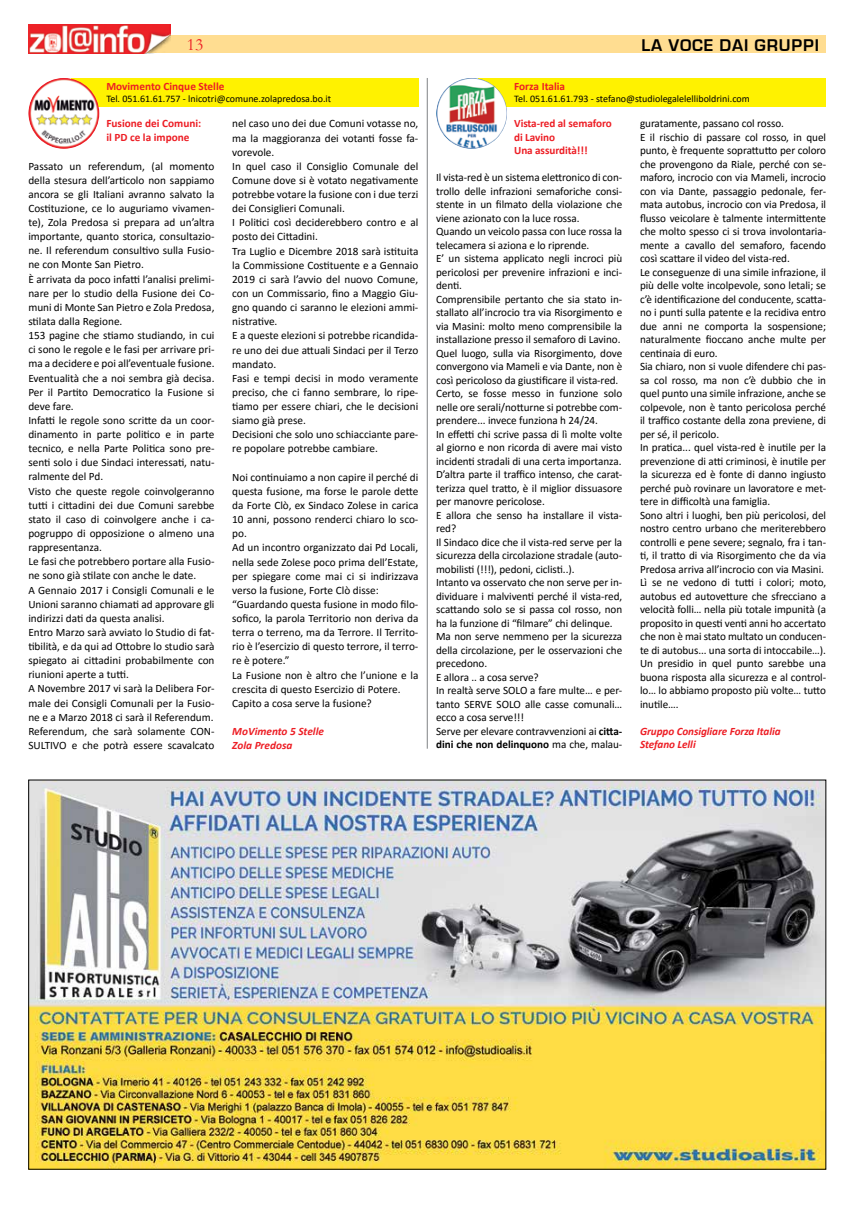
<style>
.page{position:relative;width:851px;height:1205px;background:#fff}
.page>*{position:absolute;margin:0;border:0;box-sizing:border-box;transform-origin:0 0}
.t1{font:700 17.5px "Eurostile";letter-spacing:.05em;color:#000}
.t2{font:17.5px "Garamond";color:#ed1d24}
.t3{font:11.25px/13.5px "Calibri";letter-spacing:-.005em;color:#000}
.t4{font:700 11.25px/13.5px "Calibri";color:#ed1d24}
.t5{font:italic 700 11.25px/14.1px "Calibri";letter-spacing:-.005em;color:#ed1d24}
.t6{font:10px "Calibri";color:#000}
.s1{font-weight:700}
</style>
<div class="page">
<div style="left:28px;top:35px;width:798px;height:18px;background:#ffdd91"></div>
<img style="left:28px;top:25px;width:142px;height:28px">
<hr style="left:427px;top:78px;width:1px;height:671px;background:#808285">
<img style="left:30px;top:782px;width:794px;height:385px">
<div style="left:71px;top:78px;width:347px;height:28px;background:#fff200"></div>
<img style="left:28px;top:78px;width:71px;height:71px;border-radius:35px">
<div style="left:478px;top:78px;width:348px;height:28px;background:#fff200"></div>
<img style="left:436px;top:78px;width:71px;height:71px;border-radius:35px">
<h1 class="t2" style="left:187px;top:33px;width:18px">13</h1>
<h1 class="t1" style="left:641px;top:35px;width:179px">LA VOCE DAI GRUPPI</h1>
<p class="t4" style="left:106px;top:79px;width:120px">Movimento Cinque Stelle</p>
<p class="t6" style="left:106px;top:92px;width:226px">Tel. 051.61.61.757 - lnicotri@comune.zolapredosa.bo.it</p>
<p class="t4" style="left:106px;top:116px;width:96px;line-height:14.1px">Fusione dei Comuni: il PD ce la impone</p>
<p class="t3" style="left:28px;top:158px;width:188px;line-height:14.1px">Passato un referendum, (al momento della stesura dell’articolo non sappiamo ancora se gli Italiani avranno salvato la Costituzione, ce lo auguriamo vivamen&shy;te), Zola Predosa si prepara ad un’altra importante, quanto storica, consultazio&shy;ne. Il referendum consultivo sulla Fusio&shy;ne con Monte San Pietro.<br>È arrivata da poco infatti l’analisi prelimi&shy;nare per lo studio della Fusione dei Co&shy;muni di Monte San Pietro e Zola Predosa, stilata dalla Regione.<br>153 pagine che stiamo studiando, in cui ci sono le regole e le fasi per arrivare pri&shy;ma a decidere e poi all’eventuale fusione.<br>Eventualità che a noi sembra già decisa.<br>Per il Partito Democratico la Fusione si deve fare.<br>Infatti le regole sono scritte da un coor&shy;dinamento in parte politico e in parte tecnico, e nella Parte Politica sono pre&shy;senti solo i due Sindaci interessati, natu&shy;ralmente del Pd.<br>Visto che queste regole coinvolgeranno tutti i cittadini dei due Comuni sarebbe stato il caso di coinvolgere anche i ca&shy;pogruppo di opposizione o almeno una rappresentanza.<br>Le fasi che potrebbero portare alla Fusio&shy;ne sono già stilate con anche le date.<br>A Gennaio 2017 i Consigli Comunali e le Unioni saranno chiamati ad approvare gli indirizzi dati da questa analisi.<br>Entro Marzo sarà avviato lo Studio di fat&shy;tibilità, e da qui ad Ottobre lo studio sarà spiegato ai cittadini probabilmente con riunioni aperte a tutti.<br>A Novembre 2017 vi sarà la Delibera For&shy;male dei Consigli Comunali per la Fusio&shy;ne e a Marzo 2018 ci sarà il Referendum.<br>Referendum, che sarà solamente CON-SULTIVO e che potrà essere scavalcato</p>
<p class="t3" style="left:232px;top:116px;width:188px;line-height:14.1px">nel caso uno dei due Comuni votasse no, ma la maggioranza dei votanti fosse fa&shy;vorevole.<br>In quel caso il Consiglio Comunale del Comune dove si è votato negativamente potrebbe votare la fusione con i due terzi dei Consiglieri Comunali.<br>I Politici così deciderebbero contro e al posto dei Cittadini.<br>Tra Luglio e Dicembre 2018 sarà istituita la Commissione Costituente e a Gennaio 2019 ci sarà l’avvio del nuovo Comune, con un Commissario, fino a Maggio Giu&shy;gno quando ci saranno le elezioni ammi&shy;nistrative.<br>E a queste elezioni si potrebbe ricandida&shy;re uno dei due attuali Sindaci per il Terzo mandato.<br>Fasi e tempi decisi in modo veramente preciso, che ci fanno sembrare, lo ripe&shy;tiamo per essere chiari, che le decisioni siamo già prese.<br>Decisioni che solo uno schiacciante pare&shy;re popolare potrebbe cambiare.</p>
<p class="t3" style="left:232px;top:469px;width:188px;line-height:14.1px">Noi continuiamo a non capire il perché di questa fusione, ma forse le parole dette da Forte Clò, ex Sindaco Zolese in carica 10 anni, possono renderci chiaro lo sco&shy;po.<br>Ad un incontro organizzato dai Pd Locali, nella sede Zolese poco prima dell’Estate, per spiegare come mai ci si indirizzava verso la fusione, Forte Clò disse: “Guardando questa fusione in modo filo&shy;sofico, la parola Territorio non deriva da terra o terreno, ma da Terrore. Il Territo&shy;rio è l’esercizio di questo terrore, il terro&shy;re è potere.”<br>La Fusione non è altro che l’unione e la crescita di questo Esercizio di Potere.<br>Capito a cosa serve la fusione?</p>
<p class="t5" style="left:232px;top:724px;width:93px">MoVimento 5 Stelle<br>Zola Predosa</p>
<p class="t4" style="left:514px;top:79px;width:52px">Forza Italia</p>
<p class="t6" style="left:514px;top:92px;width:237px">Tel. 051.61.61.793 - stefano@studiolegalelelliboldrini.com</p>
<p class="t4" style="left:514px;top:116px;width:99px">Vista-red al semaforo di Lavino<br>Una assurdità!!!</p>
<p class="t3" style="left:436px;top:170px;width:188px">Il vista-red è un sistema elettronico di con&shy;trollo delle infrazioni semaforiche consi&shy;stente in un filmato della violazione che viene azionato con la luce rossa.<br>Quando un veicolo passa con luce rossa la telecamera si aziona e lo riprende.<br>E’ un sistema applicato negli incroci più pericolosi per prevenire infrazioni e inci&shy;denti.<br>Comprensibile pertanto che sia stato in&shy;stallato all’incrocio tra via Risorgimento e via Masini: molto meno comprensibile la installazione presso il semaforo di Lavino.<br>Quel luogo, sulla via Risorgimento, dove convergono via Mameli e via Dante, non è così pericoloso da giustificare il vista-red.<br>Certo, se fosse messo in funzione solo nelle ore serali/notturne si potrebbe com&shy;prendere... invece funziona h 24/24.<br>In effetti chi scrive passa di lì molte volte al giorno e non ricorda di avere mai visto incidenti stradali di una certa importanza.<br>D’altra parte il traffico intenso, che carat&shy;terizza quel tratto, è il miglior dissuasore per manovre pericolose.<br>E allora che senso ha installare il vista&shy;red?<br>Il Sindaco dice che il vista-red serve per la sicurezza della circolazione stradale (auto&shy;mobilisti (!!!), pedoni, ciclisti..).<br>Intanto va osservato che non serve per in&shy;dividuare i malviventi perché il vista-red, scattando solo se si passa col rosso, non ha la funzione di “filmare” chi delinque.<br>Ma non serve nemmeno per la sicurezza della circolazione, per le osservazioni che precedono.<br>E allora .. a cosa serve?<br>In realtà serve SOLO a fare multe… e per&shy;tanto SERVE SOLO alle casse comunali… ecco a cosa serve!!!<br>Serve per elevare contravvenzioni ai <span class="s1">citta&shy;dini che non delinquono</span> ma che, malau-</p>
<p class="t3" style="left:640px;top:116px;width:188px">guratamente, passano col rosso.<br>E il rischio di passare col rosso, in quel punto, è frequente soprattutto per coloro che provengono da Riale, perché con se&shy;maforo, incrocio con via Mameli, incrocio con via Dante, passaggio pedonale, fer&shy;mata autobus, incrocio con via Predosa, il flusso veicolare è talmente intermittente che molto spesso ci si trova involontaria&shy;mente a cavallo del semaforo, facendo così scattare il video del vista-red.<br>Le conseguenze di una simile infrazione, il più delle volte incolpevole, sono letali; se c’è identificazione del conducente, scatta&shy;no i punti sulla patente e la recidiva entro due anni ne comporta la sospensione; naturalmente fioccano anche multe per centinaia di euro.<br>Sia chiaro, non si vuole difendere chi pas&shy;sa col rosso, ma non c’è dubbio che in quel punto una simile infrazione, anche se colpevole, non è tanto pericolosa perché il traffico costante della zona previene, di per sé, il pericolo.<br>In pratica... quel vista-red è inutile per la prevenzione di atti criminosi, è inutile per la sicurezza ed è fonte di danno ingiusto perché può rovinare un lavoratore e met&shy;tere in difficoltà una famiglia.<br>Sono altri i luoghi, ben più pericolosi, del nostro centro urbano che meriterebbero controlli e pene severe; segnalo, fra i tan&shy;ti, il tratto di via Risorgimento che da via Predosa arriva all’incrocio con via Masini.<br>Lì se ne vedono di tutti i colori; moto, autobus ed autovetture che sfrecciano a velocità folli… nella più totale impunità (a proposito in questi venti anni ho accertato che non è mai stato multato un conducen&shy;te di autobus... una sorta di intoccabile…).<br>Un presidio in quel punto sarebbe una buona risposta alla sicurezza e al control&shy;lo… lo abbiamo proposto più volte… tutto inutile….</p>
<p class="t5" style="left:640px;top:724px;width:142px;line-height:13.5px">Gruppo Consigliare Forza Italia<br>Stefano Lelli</p>
</div>
